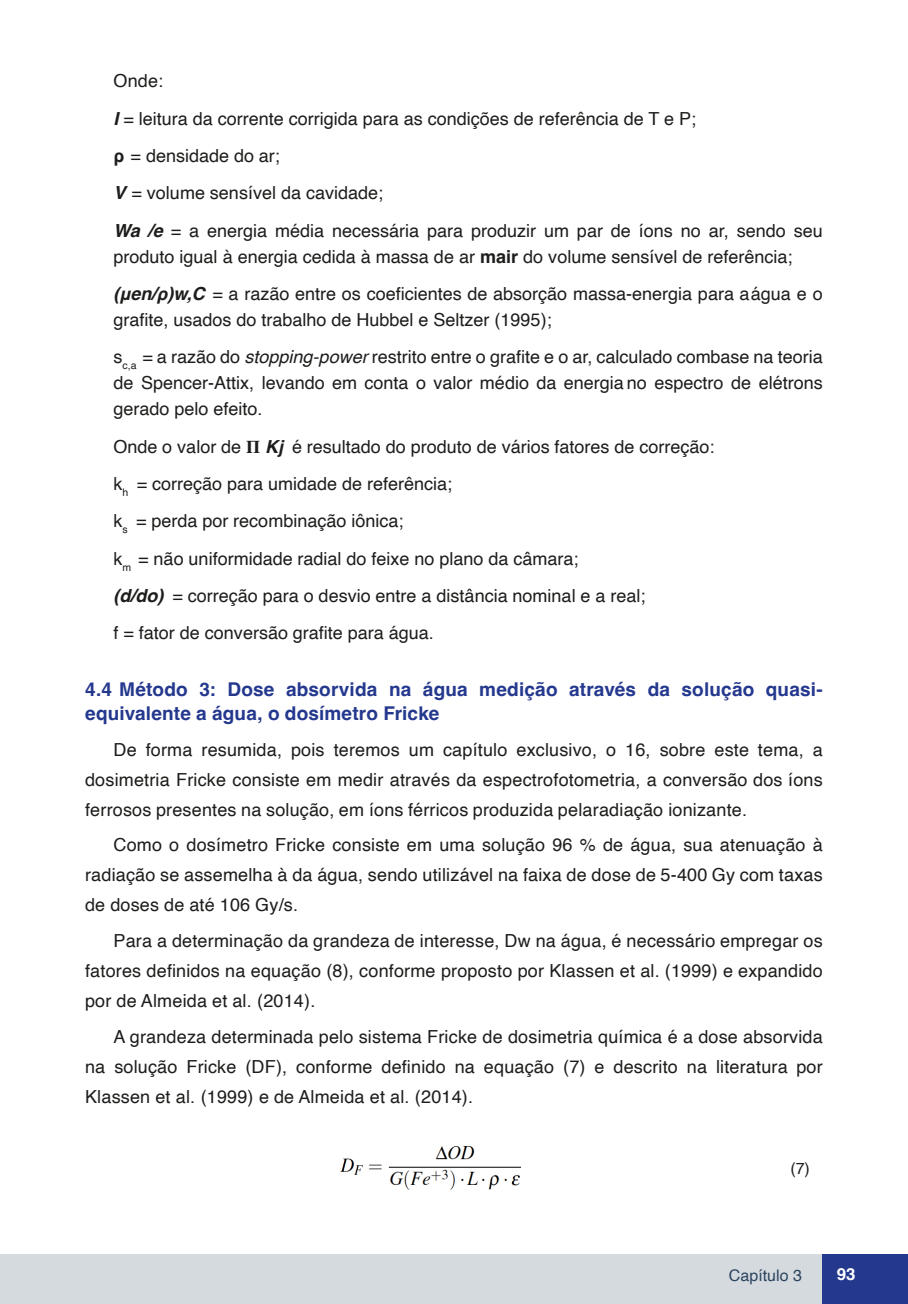
<style>
.page{position:relative;width:908px;height:1304px;background:#fff}
.page>*{position:absolute;margin:0;border:0;box-sizing:border-box;transform-origin:0 0}
.t1{font:700 19px/24px "Helvetica";letter-spacing:.01em;color:#24388e}
.t2{font:18px/37.4px "Helvetica";color:#1d1d1b}
.t3{font:700 16.8px "Helvetica";color:#fff}
.t4{font:16px "Helvetica";color:#2b445f}
.t5{font:16px "Helvetica";color:#1d1d1b}
.s1{font-weight:700;font-style:italic}
.s2{font-weight:700}
.s3{font-style:italic}
.s4{font-family:"STIX General";font-weight:700}
</style>
<div class="page">
<div style="left:0;top:1254px;width:907px;height:50px;background:#d5dadf"></div>
<div style="left:822px;top:1254px;width:85px;height:50px;background:#24388e"></div>
<img style="left:340px;top:1146px;width:181px;height:44px">
<p class="t2" style="left:113px;top:63px;width:710px">Onde:<br><span class="s1">I</span> = leitura da corrente corrigida para as condições de referência de T e P;<br><span class="s2">ρ</span> = densidade do ar;<br><span class="s1">V</span> = volume sensível da cavidade;<br><span class="s1">Wa /e</span> = a energia média necessária para produzir um par de íons no ar, sendo seu</p>
<p class="t2" style="left:113px;top:238px;width:710px">produto igual à energia cedida à massa de ar <span class="s2">mair</span> do volume sensível de referência; <span class="s1">(μen/ρ)w,C</span> = a razão entre os coeficientes de absorção massa-energia para a água e o</p>
<p class="t2" style="left:113px;top:301px;width:710px">grafite, usados do trabalho de Hubbel e Seltzer (1995);<br>s<sub>c,a</sub> = a razão do <span class="s3">stopping-power</span> restrito entre o grafite e o ar, calculado com base na teoria</p>
<p class="t2" style="left:113px;top:370px;width:710px;line-height:26px">de Spencer-Attix, levando em conta o valor médio da energia no espectro de elétrons gerado pelo efeito.</p>
<p class="t2" style="left:113px;top:428px;width:602px">Onde o valor de <span class="s4">Π</span> <span class="s1">Kj</span> é resultado do produto de vários fatores de correção: k<sub>h</sub> = correção para umidade de referência;<br>k<sub>s</sub> = perda por recombinação iônica;<br>k<sub>m</sub> = não uniformidade radial do feixe no plano da câmara;<br><span class="s1">(d/do)</span> = correção para o desvio entre a distância nominal e a real;<br>f = fator de conversão grafite para água.</p>
<p class="t1" style="left:85px;top:679px;width:739px">4.4 Método 3: Dose absorvida na água medição através da solução quasi&shy;equivalente a água, o dosímetro Fricke</p>
<p class="t2" style="left:85px;top:735px;width:738px;line-height:30px;text-align:justify;text-indent:28px">De forma resumida, pois teremos um capítulo exclusivo, o 16, sobre este tema, a dosimetria Fricke consiste em medir através da espectrofotometria, a conversão dos íons ferrosos presentes na solução, em íons férricos produzida pela radiação ionizante.</p>
<p class="t2" style="left:85px;top:831px;width:738px;line-height:30px;text-align:justify;text-indent:28px">Como o dosímetro Fricke consiste em uma solução 96 % de água, sua atenuação à radiação se assemelha à da água, sendo utilizável na faixa de dose de 5-400 Gy com taxas de doses de até 106 Gy/s.</p>
<p class="t2" style="left:85px;top:926px;width:738px;line-height:30px;text-align:justify;text-indent:28px">Para a determinação da grandeza de interesse, Dw na água, é necessário empregar os fatores definidos na equação (8), conforme proposto por Klassen et al. (1999) e expandido por de Almeida et al. (2014).</p>
<p class="t2" style="left:85px;top:1022px;width:738px;line-height:30px;text-align:justify;text-indent:28px">A grandeza determinada pelo sistema Fricke de dosimetria química é a dose absorvida na solução Fricke (DF), conforme definido na equação (7) e descrito na literatura por Klassen et al. (1999) e de Almeida et al. (2014).</p>
<p class="t5" style="left:790px;top:1156px;width:21px">(7)</p>
<p class="t4" style="left:728px;top:1263px;width:74px">Capítulo 3</p>
<p class="t3" style="left:836px;top:1264px;width:20px">93</p>
</div>
